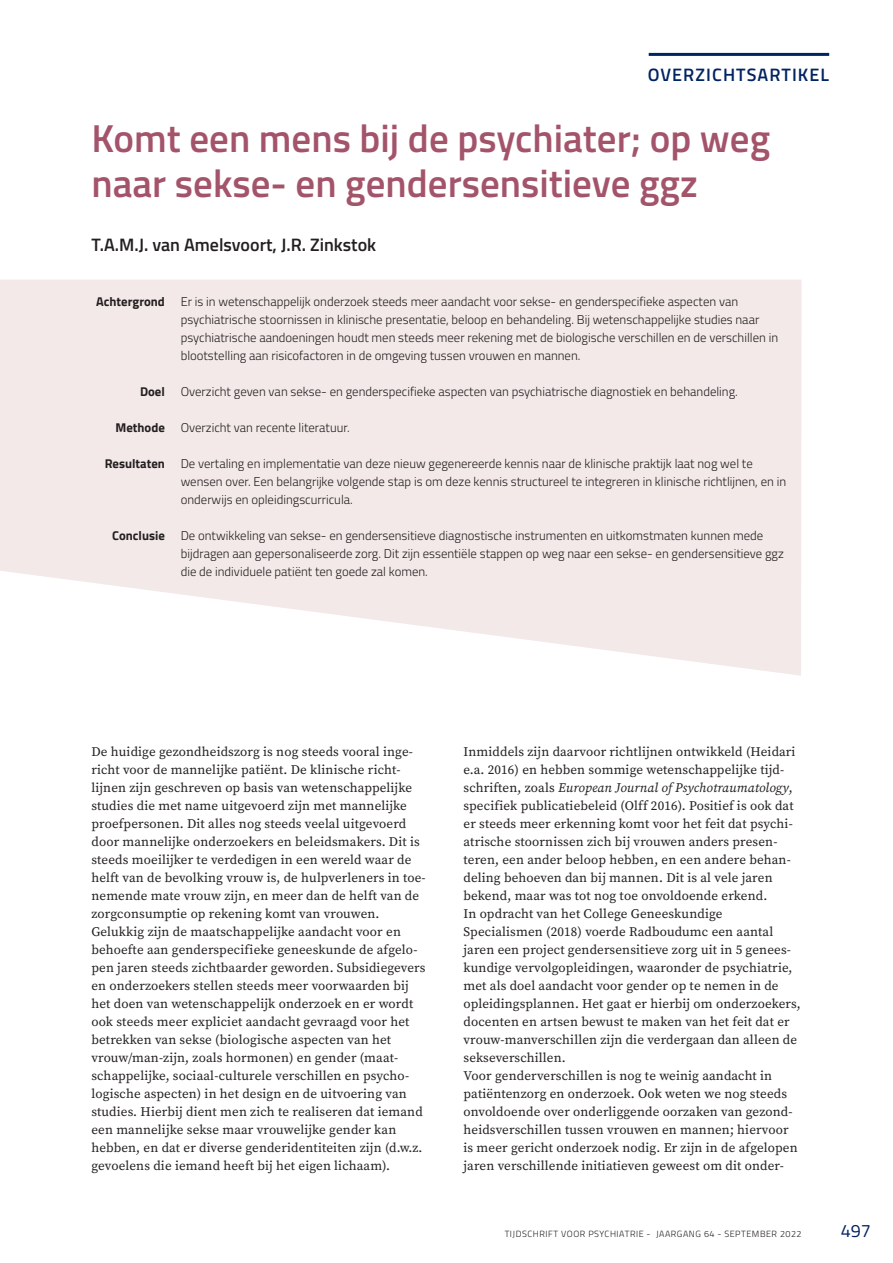
<style>
.page{position:relative;width:893px;height:1263px;background:#fff}
.page>*{position:absolute;margin:0;border:0;box-sizing:border-box;transform-origin:0 0}
.tvp_title_nld{font:600 39px/45px "Titillium Web";color:#a4546a}
.tvp_authors_nld{font:600 18px "Titillium Web";color:#231f20}
.Rubrieksnaam{font:600 18px "Titillium Web";letter-spacing:.06em;color:#002361}
.t1{font:18px "Titillium Web";color:#002361}
.standaard{font:13.2px/18px "Source Serif Variable";letter-spacing:.01em;color:#231f20}
.tvp_summary_nld{font:300 12.75px/18px "Titillium Web";color:#231f20}
.t2{font:300 9px "Titillium Web";letter-spacing:.06em;color:#231f20}
.s1{font-weight:700}
.s2{font-style:italic}
</style>
<div class="page">
<svg style="left:0;top:280px;width:801px;height:396px;background:#f4ebeb"></svg>
<hr style="left:649px;top:53px;width:180px;height:3px;background:#002361">
<p class="Rubrieksnaam" style="left:648px;top:62px;width:183px">OVERZICHTSARTIKEL</p>
<p class="tvp_title_nld" style="left:91px;top:114px;width:680px">Komt een mens bij de psychiater; op weg naar sekse- en gendersensitieve ggz</p>
<p class="tvp_authors_nld" style="left:91px;top:231px;width:286px">T.A.M.J. van Amelsvoort, J.R. Zinkstok</p>
<p class="tvp_summary_nld" style="left:181px;top:292px;width:599px;text-indent:-84px"><span class="s1">Achtergrond</span> Er is in wetenschappelijk onderzoek steeds meer aandacht voor sekse- en genderspecifieke aspecten van psychiatrische stoornissen in klinische presentatie, beloop en behandeling. Bij wetenschappelijke studies naar psychiatrische aandoeningen houdt men steeds meer rekening met de biologische verschillen en de verschillen in blootstelling aan risicofactoren in de omgeving tussen vrouwen en mannen.</p>
<p class="tvp_summary_nld" style="left:140px;top:382px;width:599px"><span class="s1">Doel</span> Overzicht geven van sekse- en genderspecifieke aspecten van psychiatrische diagnostiek en behandeling.</p>
<p class="tvp_summary_nld" style="left:116px;top:418px;width:236px"><span class="s1">Methode</span> Overzicht van recente literatuur.</p>
<p class="tvp_summary_nld" style="left:181px;top:454px;width:607px;text-indent:-76px"><span class="s1">Resultaten</span> De vertaling en implementatie van deze nieuw gegenereerde kennis naar de klinische praktijk laat nog wel te wensen over. Een belangrijke volgende stap is om deze kennis structureel te integreren in klinische richtlijnen, en in onderwijs en opleidingscurricula.</p>
<p class="tvp_summary_nld" style="left:181px;top:526px;width:605px;text-indent:-68px"><span class="s1">Conclusie</span> De ontwikkeling van sekse- en gendersensitieve diagnostische instrumenten en uitkomstmaten kunnen mede bijdragen aan gepersonaliseerde zorg. Dit zijn essentiële stappen op weg naar een sekse- en gendersensitieve ggz die de individuele patiënt ten goede zal komen.</p>
<p class="standaard" style="left:91px;top:743px;width:336px">De huidige gezondheidszorg is nog steeds vooral inge&shy;richt voor de mannelijke patiënt. De klinische richt&shy;lijnen zijn geschreven op basis van wetenschappelijke studies die met name uitgevoerd zijn met mannelijke proefpersonen. Dit alles nog steeds veelal uitgevoerd door mannelijke onderzoekers en beleidsmakers. Dit is steeds moeilijker te verdedigen in een wereld waar de helft van de bevolking vrouw is, de hulpverleners in toe&shy;nemende mate vrouw zijn, en meer dan de helft van de zorgconsumptie op rekening komt van vrouwen.</p>
<p class="standaard" style="left:91px;top:923px;width:336px">Gelukkig zijn de maatschappelijke aandacht voor en behoefte aan genderspecifieke geneeskunde de afgelo&shy;pen jaren steeds zichtbaarder geworden. Subsidiegevers en onderzoekers stellen steeds meer voorwaarden bij het doen van wetenschappelijk onderzoek en er wordt ook steeds meer expliciet aandacht gevraagd voor het betrekken van sekse (biologische aspecten van het vrouw/man-zijn, zoals hormonen) en gender (maat&shy;schappelijke, sociaal-culturele verschillen en psycho&shy;logische aspecten) in het design en de uitvoering van studies. Hierbij dient men zich te realiseren dat iemand een mannelijke sekse maar vrouwelijke gender kan hebben, en dat er diverse genderidentiteiten zijn (d.w.z. gevoelens die iemand heeft bij het eigen lichaam).</p>
<p class="standaard" style="left:463px;top:743px;width:333px">Inmiddels zijn daarvoor richtlijnen ontwikkeld (Heidari e.a. 2016) en hebben sommige wetenschappelijke tijd&shy;schriften, zoals <span class="s2">European Journal of Psychotraumatology</span>, specifiek publicatiebeleid (Olff 2016). Positief is ook dat er steeds meer erkenning komt voor het feit dat psychi&shy;atrische stoornissen zich bij vrouwen anders presen&shy;teren, een ander beloop hebben, en een andere behan&shy;deling behoeven dan bij mannen. Dit is al vele jaren bekend, maar was tot nog toe onvoldoende erkend.</p>
<p class="standaard" style="left:463px;top:905px;width:339px">In opdracht van het College Geneeskundige Specialismen (2018) voerde Radboudumc een aantal jaren een project gendersensitieve zorg uit in 5 genees&shy;kundige vervolgopleidingen, waaronder de psychiatrie, met als doel aandacht voor gender op te nemen in de opleidingsplannen. Het gaat er hierbij om onderzoekers, docenten en artsen bewust te maken van het feit dat er vrouw-manverschillen zijn die verdergaan dan alleen de sekseverschillen.</p>
<p class="standaard" style="left:463px;top:1067px;width:336px">Voor genderverschillen is nog te weinig aandacht in patiëntenzorg en onderzoek. Ook weten we nog steeds onvoldoende over onderliggende oorzaken van gezond&shy;heidsverschillen tussen vrouwen en mannen; hiervoor is meer gericht onderzoek nodig. Er zijn in de afgelopen jaren verschillende initiatieven geweest om dit onder-</p>
<p class="t2" style="left:505px;top:1228px;width:298px">TIJDSCHRIFT VOOR PSYCHIATRIE - JAARGANG 64 - SEPTEMBER 2022</p>
<h2 class="t1" style="left:841px;top:1218px;width:32px">497</h2>
</div>
